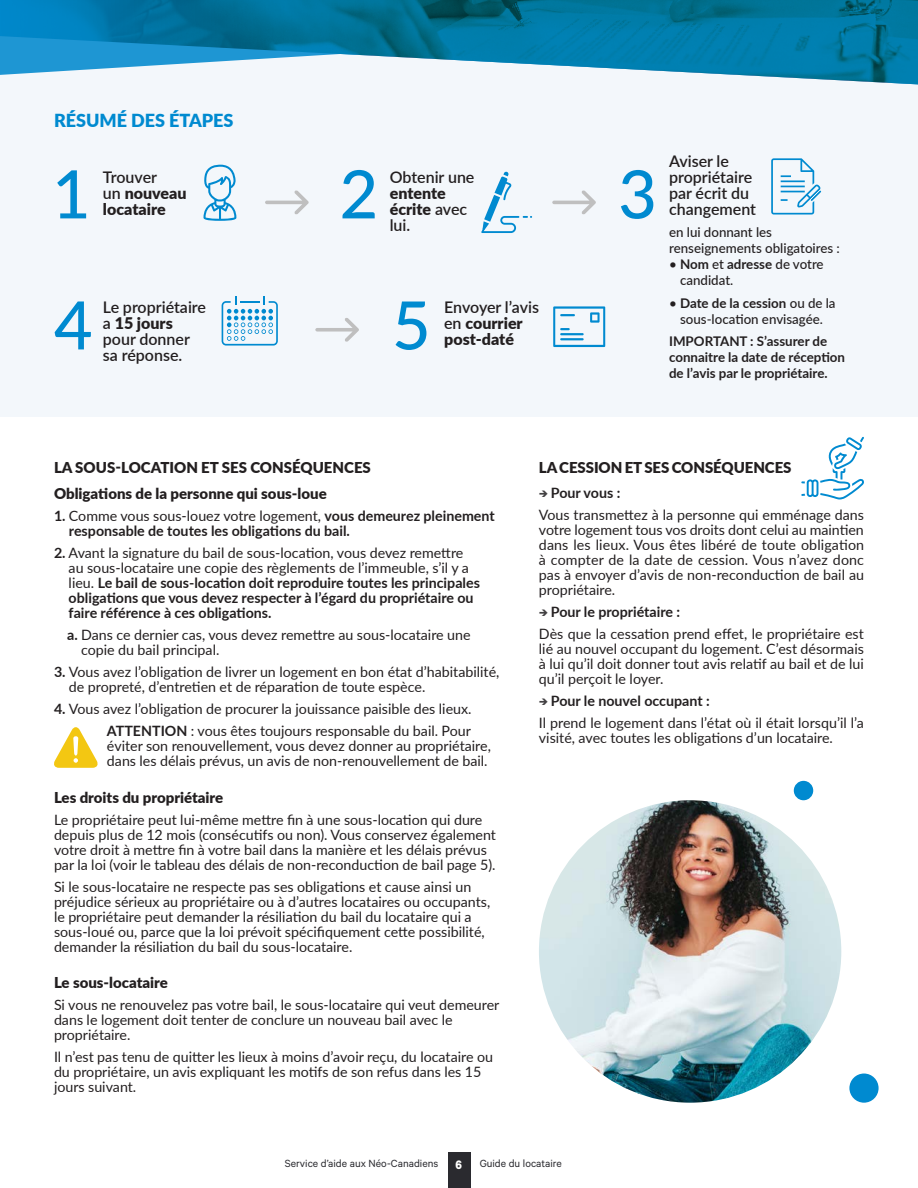
<style>
.page{position:relative;width:918px;height:1188px;background:#fff}
.page>*{position:absolute;margin:0;border:0;box-sizing:border-box;transform-origin:0 0}
.Sous-titre{font:500 66.75px "Lato";color:#008ad0}
.Sous-titre-2{font:900 18px "Lato";color:#008ad0}
.texte{font:600 16.05px/16px "Lato";color:#231f20}
.texte-2{font:900 16.05px/16px "Lato";color:#231f20}
.Sous-titre2{font:900 15px "Lato";color:#231f20}
.texte-3{font:14.25px/15px "Lato";color:#231f20}
.texte-4{font:700 14.25px/15px "Lato";color:#231f20}
.texte-5{font:500 13.35px/16px "Lato";color:#231f20}
.texte-6{font:700 13.35px/16px "Lato";color:#231f20}
.t1{font:11.7px "Calibre";color:#2a2a2f}
.s1{font-weight:600}
.s2{font-weight:900}
.s3{font-weight:700}
.s4{font-weight:400}
.s5{font-weight:700;font-size:13.8px;color:#fff}
</style>
<div class="page">
<div style="left:0;top:9px;width:918px;height:407px;background:#f3f7fb"></div>
<svg style="left:801px;top:437px;width:63px;height:63px"></svg>
<svg style="left:54px;top:727px;width:44px;height:41px"></svg>
<img style="left:0;top:0;width:918px;height:84px">
<svg style="left:771px;top:158px;width:50px;height:57px"></svg>
<svg style="left:203px;top:165px;width:33px;height:56px"></svg>
<svg style="left:481px;top:172px;width:51px;height:61px"></svg>
<svg style="left:222px;top:296px;width:56px;height:50px"></svg>
<svg style="left:265px;top:190px;width:44px;height:25px"></svg>
<svg style="left:315px;top:318px;width:44px;height:24px"></svg>
<svg style="left:552px;top:190px;width:44px;height:25px"></svg>
<svg style="left:553px;top:306px;width:52px;height:41px"></svg>
<hr style="left:560px;top:333px;width:24px;height:2px;background:#008ad0">
<hr style="left:560px;top:338px;width:24px;height:2px;background:#008ad0">
<img style="left:539px;top:800px;width:302px;height:303px;border-radius:151px">
<div style="left:849px;top:1074px;width:30px;height:29px;background:#008ad0;border-radius:50%"></div>
<div style="left:794px;top:781px;width:19px;height:19px;background:#008ad0;border-radius:50%"></div>
<div style="left:448px;top:1152px;width:22px;height:36px;background:#2a2a2f"></div>
<p class="Sous-titre-2" style="left:54px;top:107px;width:181px">RÉSUMÉ DES ÉTAPES</p>
<p class="Sous-titre" style="left:52px;top:146px;width:40px">1</p>
<p class="Sous-titre" style="left:340px;top:146px;width:40px">2</p>
<p class="Sous-titre" style="left:618px;top:146px;width:40px">3</p>
<p class="texte-2" style="left:103px;top:169px;width:85px"><span class="s1">Trouver<br>un</span> nouveau locataire</p>
<p class="texte" style="left:390px;top:169px;width:86px">Obtenir une <span class="s2">entente écrite</span> avec lui.</p>
<p class="texte" style="left:103px;top:299px;width:105px">Le propriétaire a <span class="s2">15 jours </span>pour donner sa réponse.</p>
<p class="texte-2" style="left:444px;top:298px;width:96px"><span class="s1">Envoyer l’avis en</span> courrier post-daté</p>
<p class="Sous-titre" style="left:54px;top:277px;width:40px">4</p>
<p class="Sous-titre" style="left:392px;top:277px;width:40px">5</p>
<p class="texte" style="left:669px;top:152px;width:89px">Aviser le propriétaire par écrit du changement</p>
<p class="texte-5" style="left:669px;top:224px;width:172px">en lui donnant les renseignements obligatoires :</p>
<p class="texte-5" style="left:680px;top:256px;width:145px;text-indent:-11px">• <span class="s3">Nom</span> et <span class="s3">adresse</span> de votre candidat.</p>
<p class="texte-5" style="left:669px;top:294px;width:168px;text-align:center">• <span class="s3">Date de la cession</span> ou de la sous-location envisagée.</p>
<p class="texte-6" style="left:669px;top:332px;width:178px">IMPORTANT : S’assurer de connaitre la date de réception de l’avis par le propriétaire.</p>
<p class="Sous-titre2" style="left:54px;top:456px;width:318px">LA SOUS-LOCATION ET SES CONSÉQUENCES</p>
<p class="Sous-titre2" style="left:54px;top:482px;width:274px">Obligations de la personne qui sous-loue</p>
<p class="texte-4" style="left:69px;top:508px;width:427px;text-indent:-15px">1. <span class="s4">Comme vous sous-louez votre logement,</span> vous demeurez pleinement responsable de toutes les obligations du bail.</p>
<p class="texte-4" style="left:69px;top:545px;width:413px;text-indent:-15px">2. <span class="s4">Avant la signature du bail de sous-location, vous devez remettre au sous-locataire une copie des règlements de l’immeuble, s’il y a lieu.</span> Le bail de sous-location doit reproduire toutes les principales obligations que vous devez respecter à l’égard du propriétaire ou faire référence à ces obligations.</p>
<p class="texte-3" style="left:81px;top:627px;width:391px;text-indent:-14px"><span class="s3">a.</span> Dans ce dernier cas, vous devez remettre au sous-locataire une copie du bail principal.</p>
<p class="texte-3" style="left:69px;top:664px;width:432px;text-indent:-15px"><span class="s3">3.</span> Vous avez l’obligation de livrer un logement en bon état d’habitabilité, de propreté, d’entretien et de réparation de toute espèce.</p>
<p class="texte-3" style="left:54px;top:701px;width:419px"><span class="s3">4.</span> Vous avez l’obligation de procurer la jouissance paisible des lieux.</p>
<p class="texte-3" style="left:107px;top:723px;width:385px"><span class="s3">ATTENTION</span> : vous êtes toujours responsable du bail. Pour éviter son renouvellement, vous devez donner au propriétaire, dans les délais prévus, un avis de non-renouvellement de bail.</p>
<p class="Sous-titre2" style="left:54px;top:786px;width:171px">Les droits du propriétaire</p>
<p class="texte-3" style="left:54px;top:812px;width:444px">Le propriétaire peut lui-même mettre fin à une sous-location qui dure depuis plus de 12 mois (consécutifs ou non). Vous conservez également votre droit à mettre fin à votre bail dans la manière et les délais prévus par la loi (voir le tableau des délais de non-reconduction de bail page 5).</p>
<p class="texte-3" style="left:54px;top:879px;width:438px">Si le sous-locataire ne respecte pas ses obligations et cause ainsi un préjudice sérieux au propriétaire ou à d’autres locataires ou occupants, le propriétaire peut demander la résiliation du bail du locataire qui a sous-loué ou, parce que la loi prévoit spécifiquement cette possibilité, demander la résiliation du bail du sous-locataire.</p>
<p class="Sous-titre2" style="left:54px;top:972px;width:115px">Le sous-locataire</p>
<p class="texte-3" style="left:54px;top:997px;width:447px">Si vous ne renouvelez pas votre bail, le sous-locataire qui veut demeurer dans le logement doit tenter de conclure un nouveau bail avec le propriétaire.</p>
<p class="texte-3" style="left:54px;top:1049px;width:441px">Il n’est pas tenu de quitter les lieux à moins d’avoir reçu, du locataire ou du propriétaire, un avis expliquant les motifs de son refus dans les 15 jours suivant.</p>
<p class="Sous-titre2" style="left:539px;top:456px;width:254px">LA CESSION ET SES CONSÉQUENCES</p>
<p class="texte-4" style="left:551px;top:484px;width:71px">Pour vous :</p>
<p class="texte-3" style="left:539px;top:507px;width:327px;text-align:justify">Vous transmettez à la personne qui emménage dans votre logement tous vos droits dont celui au maintien dans les lieux. Vous êtes libéré de toute obligation à compter de la date de cession. Vous n’avez donc pas à envoyer d’avis de non-reconduction de bail au propriétaire.</p>
<p class="texte-4" style="left:551px;top:603px;width:131px">Pour le propriétaire :</p>
<p class="texte-3" style="left:539px;top:626px;width:327px;text-align:justify">Dès que la cessation prend effet, le propriétaire est lié au nouvel occupant du logement. C’est désormais à lui qu’il doit donner tout avis relatif au bail et de lui qu’il perçoit le loyer.</p>
<p class="texte-4" style="left:551px;top:693px;width:160px">Pour le nouvel occupant :</p>
<p class="texte-3" style="left:539px;top:715px;width:327px">Il prend le logement dans l’état où il était lorsqu’il l’a visité, avec toutes les obligations d’un locataire.</p>
<p class="t1" style="left:285px;top:1157px;width:179px">Service d’aide aux Néo-Canadiens <span class="s5">6</span></p>
<p class="t1" style="left:480px;top:1157px;width:84px">Guide du locataire</p>
</div>
